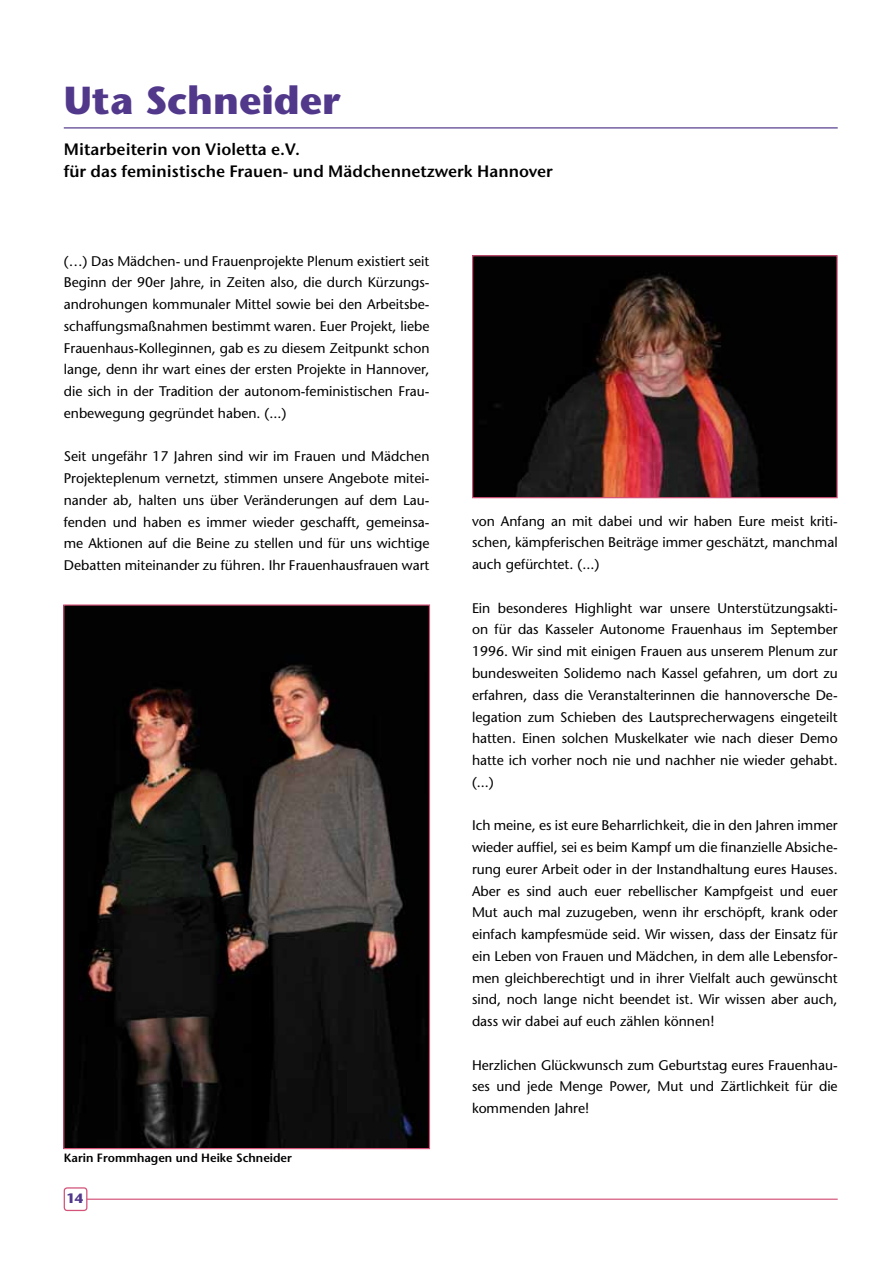
<style>
.page{position:relative;width:893px;height:1263px;background:#fff}
.page>*{position:absolute;margin:0;border:0;box-sizing:border-box;transform-origin:0 0}
.t1{font:700 39px "Stone Sans";color:#51388b}
.t2{font:16.5px/22.5px "Stone Sans ITC Semi";color:#000}
.t3{font:13.95px/21.8px "Stone Sans";color:#000;text-align:justify}
.t4{font:700 13.5px "Stone Sans";color:#51388b}
.t5{font:600 12px "Stone Sans";color:#000}
</style>
<div class="page">
<hr style="left:87px;top:1198px;width:751px;height:2px;background:#d35379">
<div style="left:64px;top:1187px;width:23px;height:24px;border:1px solid #d35379;border-radius:3px"></div>
<hr style="left:64px;top:127px;width:774px;height:1px;background:#51388b">
<img style="left:474px;top:257px;width:362px;height:239px">
<div style="left:472px;top:255px;width:366px;height:243px;border:1px solid #d35379"></div>
<img style="left:65px;top:606px;width:363px;height:541px">
<h1 class="t1" style="left:64px;top:77px;width:278px">Uta Schneider</h1>
<p class="t2" style="left:64px;top:138px;width:491px">Mitarbeiterin von Violetta e.V.<br>für das feministische Frauen- und Mädchennetzwerk Hannover</p>
<p class="t3" style="left:64px;top:250px;width:367px">(…) Das Mädchen- und Frauenprojekte Plenum existiert seit Beginn der 90er Jahre, in Zeiten also, die durch Kürzungs&shy;androhungen kommunaler Mittel sowie bei den Arbeitsbe&shy;schaffungsmaßnahmen bestimmt waren. Euer Projekt, liebe Frauenhaus-Kolleginnen, gab es zu diesem Zeitpunkt schon lange, denn ihr wart eines der ersten Projekte in Hannover, die sich in der Tradition der autonom-feministischen Frau&shy;enbewegung gegründet haben. (...)</p>
<p class="t3" style="left:64px;top:446px;width:367px">Seit ungefähr 17 Jahren sind wir im Frauen und Mädchen Projekteplenum vernetzt, stimmen unsere Angebote mitei&shy;nander ab, halten uns über Veränderungen auf dem Lau&shy;fenden und haben es immer wieder geschafft, gemeinsa&shy;me Aktionen auf die Beine zu stellen und für uns wichtige Debatten miteinander zu führen. Ihr Frauenhausfrauen wart</p>
<p class="t5" style="left:64px;top:1150px;width:230px">Karin Frommhagen und Heike Schneider</p>
<p class="t4" style="left:66px;top:1190px;width:19px">14</p>
<p class="t3" style="left:472px;top:510px;width:367px">von Anfang an mit dabei und wir haben Eure meist kriti&shy;schen, kämpferischen Beiträge immer geschätzt, manchmal auch gefürchtet. (...)</p>
<p class="t3" style="left:472px;top:597px;width:367px">Ein besonderes Highlight war unsere Unterstützungsakti&shy;on für das Kasseler Autonome Frauenhaus im September 1996. Wir sind mit einigen Frauen aus unserem Plenum zur bundesweiten Solidemo nach Kassel gefahren, um dort zu erfahren, dass die Veranstalterinnen die hannoversche De&shy;legation zum Schieben des Lautsprecherwagens eingeteilt hatten. Einen solchen Muskelkater wie nach dieser Demo hatte ich vorher noch nie und nachher nie wieder gehabt. (...)</p>
<p class="t3" style="left:472px;top:814px;width:367px">Ich meine, es ist eure Beharrlichkeit, die in den Jahren immer wieder auffiel, sei es beim Kampf um die finanzielle Absiche&shy;rung eurer Arbeit oder in der Instandhaltung eures Hauses.<br>Aber es sind auch euer rebellischer Kampfgeist und euer Mut auch mal zuzugeben, wenn ihr erschöpft, krank oder einfach kampfesmüde seid. Wir wissen, dass der Einsatz für ein Leben von Frauen und Mädchen, in dem alle Lebensfor&shy;men gleichberechtigt und in ihrer Vielfalt auch gewünscht sind, noch lange nicht beendet ist. Wir wissen aber auch, dass wir dabei auf euch zählen können!</p>
<p class="t3" style="left:472px;top:1054px;width:367px">Herzlichen Glückwunsch zum Geburtstag eures Frauenhau&shy;ses und jede Menge Power, Mut und Zärtlichkeit für die kommenden Jahre!</p>
</div>
